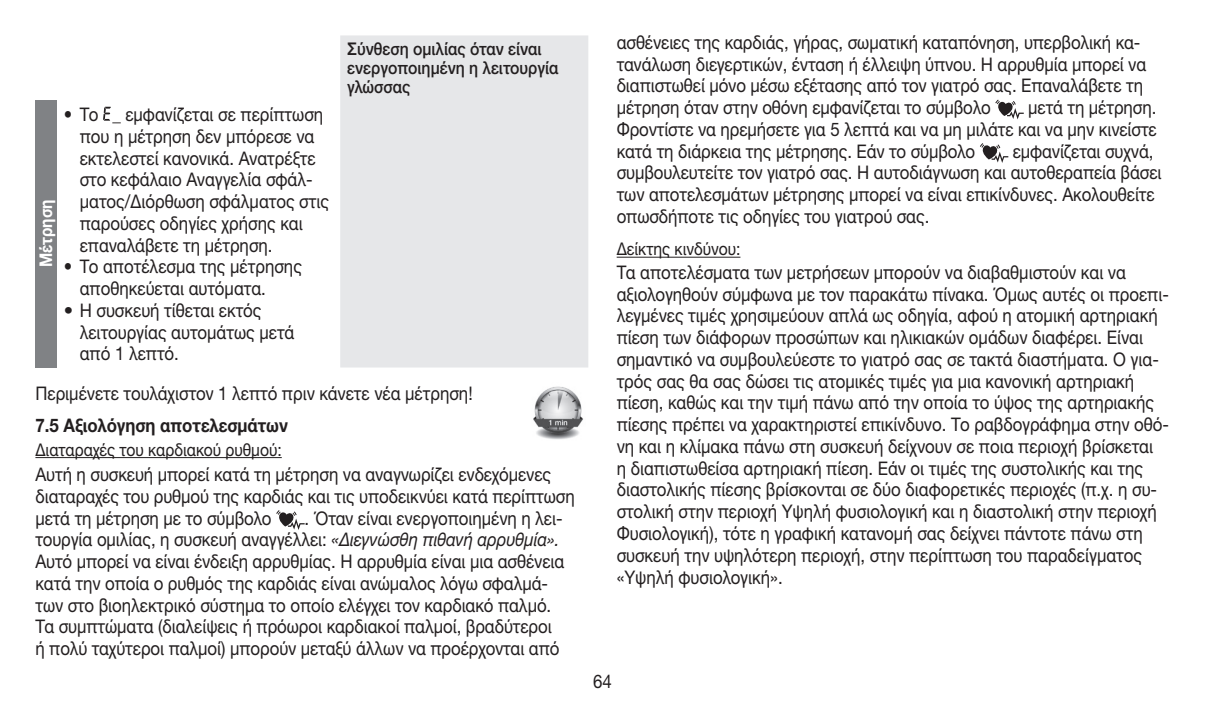
<style>
.page{position:relative;width:1205px;height:709px;background:#fff}
.page>*{position:absolute;margin:0;border:0;box-sizing:border-box;transform-origin:0 0}
.t1{font:18.75px/21.8px "Helvetica Neue LTW1 G";letter-spacing:-.005em;color:#231f20;scale:.9 1}
.t2{font:18.75px/21.8px "Helvetica Neue LTW1 G";letter-spacing:-.005em;color:#231f20}
.t3{font:700 18.75px "Helvetica Neue LTW1 G";color:#231f20;scale:.9 1}
.t4{font:500 17.5px/18.8px "Helvetica Neue LTW1 G";color:#231f20;scale:.9 1}
.t5{font:17.5px "Helvetica Neue LTW1 G";color:#231f20;scale:.9 1}
.t6{font:700 17.5px "Helvetica Neue LTW1 G";color:#fff;scale:.9 1}
.s1{font-style:italic}
</style>
<div class="page">
<hr style="left:35px;top:457px;width:247px;height:1px;background:#231f20">
<div style="left:340px;top:35px;width:248px;height:332px;background:#e6e7e9"></div>
<div style="left:35px;top:100px;width:22px;height:267px;background:#808285"></div>
<svg style="left:103px;top:107px;width:18px;height:16px"></svg>
<svg style="left:276px;top:510px;width:29px;height:20px"></svg>
<hr style="left:617px;top:257px;width:123px;height:1px;background:#231f20">
<svg style="left:995px;top:100px;width:29px;height:19px"></svg>
<svg style="left:980px;top:143px;width:28px;height:20px"></svg>
<img style="left:533px;top:386px;width:50px;height:54px">
<p class="t4" style="left:347px;top:39px;width:236px">Σύνθεση ομιλίας όταν είναι ενεργοποιημένη η λειτουργία γλώσσας</p>
<p class="t1" style="left:80px;top:103px;width:279px;text-indent:46px">εμφανίζεται σε περίπτωση που η μέτρηση δεν μπόρεσε να εκτελεστεί κανονικά. Ανατρέξτε στο κεφάλαιο Αναγγελία σφάλ&shy;ματος/Διόρθωση σφάλματος στις παρούσες οδηγίες χρήσης και επαναλάβετε τη μέτρηση.</p>
<p class="t1" style="left:80px;top:256px;width:248px;text-indent:-16px">• Το αποτέλεσμα της μέτρησης αποθηκεύεται αυτόματα.</p>
<p class="t2" style="left:80px;top:299px;width:216px;text-indent:-16px">• Η συσκευή τίθεται εκτός λειτουργίας αυτομάτως μετά από 1 λεπτό.</p>
<p class="t1" style="left:35px;top:382px;width:487px">Περιμένετε τουλάχιστον 1 λεπτό πριν κάνετε νέα μέτρηση!</p>
<p class="t3" style="left:35px;top:414px;width:282px">7.5 Αξιολόγηση αποτελεσμάτων</p>
<p class="t5" style="left:35px;top:439px;width:275px">Διαταραχές του καρδιακού ρυθμού:</p>
<p class="t1" style="left:35px;top:463px;width:601px">Αυτή η συσκευή μπορεί κατά τη μέτρηση να αναγνωρίζει ενδεχόμενες διαταραχές του ρυθμού της καρδιάς και τις υποδεικνύει κατά περίπτωση μετά τη μέτρηση με το σύμβολο</p>
<p class="t1" style="left:64px;top:103px;width:40px">• Το</p>
<p class="t6" style="left:35px;top:267px;width:77px;rotate:-90deg">Μέτρηση</p>
<p class="t1" style="left:35px;top:507px;width:589px;text-indent:269px">. Όταν είναι ενεργοποιημένη η λει&shy;τουργία ομιλίας, η συσκευή αναγγέλλει: <span class="s1">«Διεγνώσθη πιθανή αρρυθμία».<br></span>Αυτό μπορεί να είναι ένδειξη αρρυθμίας. Η αρρυθμία είναι μια ασθένεια κατά την οποία ο ρυθμός της καρδιάς είναι ανώμαλος λόγω σφαλμά&shy;των στο βιοηλεκτρικό σύστημα το οποίο ελέγχει τον καρδιακό παλμό.<br>Τα συμπτώματα (διαλείψεις ή πρόωροι καρδιακοί παλμοί, βραδύτεροι ή πολύ ταχύτεροι παλμοί) μπορούν μεταξύ άλλων να προέρχονται από</p>
<p class="t1" style="left:617px;top:31px;width:590px">ασθένειες της καρδιάς, γήρας, σωματική καταπόνηση, υπερβολική κα&shy;τανάλωση διεγερτικών, ένταση ή έλλειψη ύπνου. Η αρρυθμία μπορεί να διαπιστωθεί μόνο μέσω εξέτασης από τον γιατρό σας. Επαναλάβετε τη μέτρηση όταν στην οθόνη εμφανίζεται το σύμβολο</p>
<p class="t1" style="left:617px;top:96px;width:601px;text-align:justify;text-indent:411px">μετά τη μέτρηση.<br>Φροντίστε να ηρεμήσετε για 5 λεπτά και να μη μιλάτε και να μην κινείστε κατά τη διάρκεια της μέτρησης. Εάν το σύμβολο</p>
<p class="t1" style="left:617px;top:140px;width:607px;text-indent:396px">εμφανίζεται συχνά, συμβουλευτείτε τον γιατρό σας. Η αυτοδιάγνωση και αυτοθεραπεία βάσει των αποτελεσμάτων μέτρησης μπορεί να είναι επικίνδυνες. Ακολουθείτε οπωσδήποτε τις οδηγίες του γιατρού σας.</p>
<p class="t5" style="left:617px;top:238px;width:139px">Δείκτης κινδύνου:</p>
<p class="t1" style="left:617px;top:261px;width:615px">Τα αποτελέσματα των μετρήσεων μπορούν να διαβαθμιστούν και να αξιολογηθούν σύμφωνα με τον παρακάτω πίνακα. Όμως αυτές οι προεπι&shy;λεγμένες τιμές χρησιμεύουν απλά ως οδηγία, αφού η ατομική αρτηριακή πίεση των διάφορων προσώπων και ηλικιακών ομάδων διαφέρει. Είναι σημαντικό να συμβουλεύεστε το γιατρό σας σε τακτά διαστήματα. Ο για&shy;τρός σας θα σας δώσει τις ατομικές τιμές για μια κανονική αρτηριακή πίεση, καθώς και την τιμή πάνω από την οποία το ύψος της αρτηριακής πίεσης πρέπει να χαρακτηριστεί επικίνδυνο. Το ραβδογράφημα στην οθό&shy;νη και η κλίμακα πάνω στη συσκευή δείχνουν σε ποια περιοχή βρίσκεται<br>η διαπιστωθείσα αρτηριακή πίεση. Εάν οι τιμές της συστολικής και της διαστολικής πίεσης βρίσκονται σε δύο διαφορετικές περιοχές (π.χ. η συ&shy;στολική στην περιοχή Υψηλή φυσιολογική και η διαστολική στην περιοχή Φυσιολογική), τότε η γραφική κατανομή σας δείχνει πάντοτε πάνω στη συσκευή την υψηλότερη περιοχή, στην περίπτωση του παραδείγματος «Υψηλή φυσιολογική».</p>
<p class="t1" style="left:593px;top:670px;width:22px">64</p>
</div>
